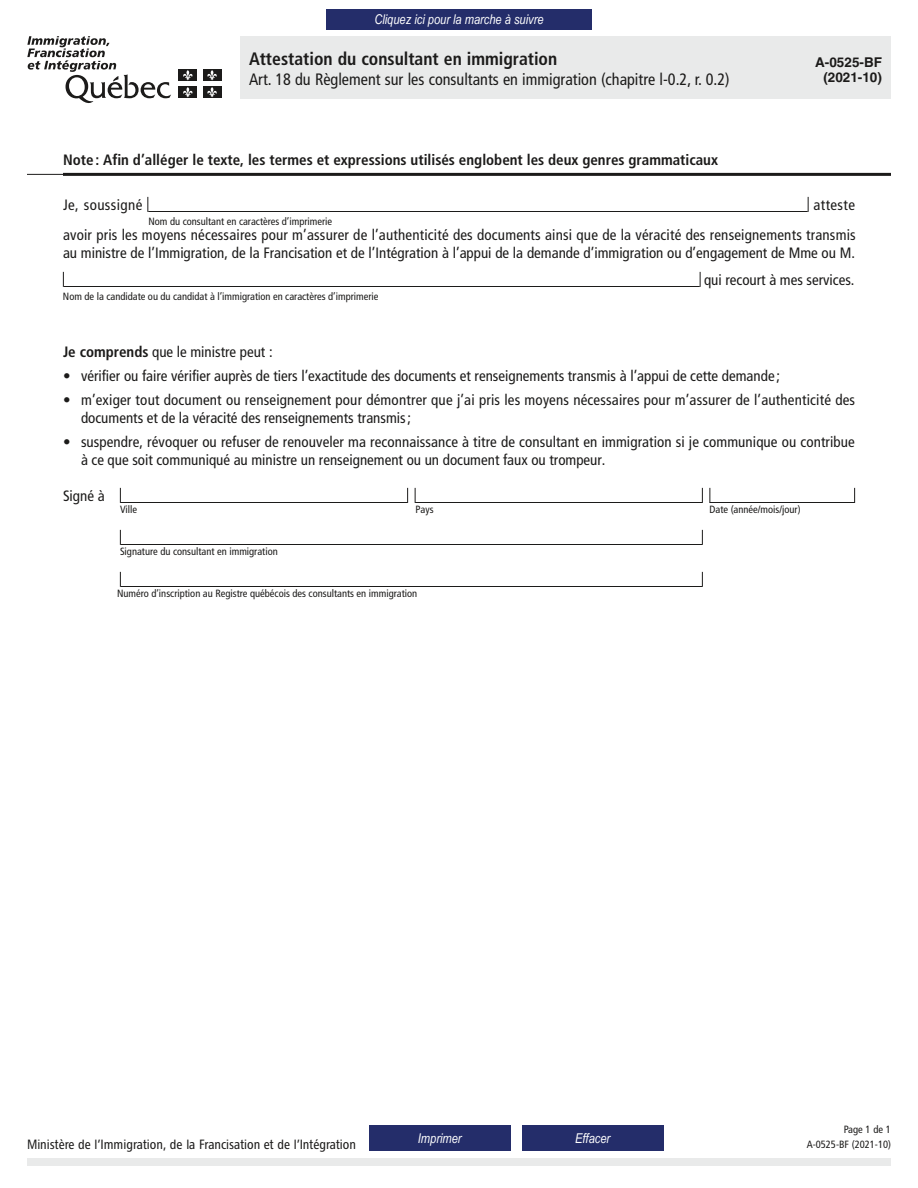
<style>
.page{position:relative;width:918px;height:1188px;background:#fff}
.page>*{position:absolute;margin:0;border:0;box-sizing:border-box;transform-origin:0 0}
.t1{font:700 condensed 18px "Frutiger";color:#1c1b1a}
.t2{font:condensed 16.5px "Frutiger";color:#1c1b1a}
.t3{font:condensed 15px/18px "Frutiger";color:#1c1b1a;text-align:right}
.t4{font:700 condensed 15px "Frutiger";color:#1c1b1a}
.t5{font:condensed 15px "Frutiger";letter-spacing:.025em;color:#1c1b1a}
.t6{font:13.5px "Chaloult Cond";color:#1c1b1a}
.t7{font:italic 13.5px "Arial Narrow";color:#fff}
.t8{font:700 13.5px/15px "Helvetica";color:#1c1b1a;text-align:right}
.t9{font:condensed 10.5px "Frutiger";color:#1c1b1a}
.s1{font-weight:700}
</style>
<div class="page">
<div style="left:240px;top:36px;width:651px;height:63px;background:#e9eaea"></div>
<div style="left:27px;top:1158px;width:864px;height:8px;background:#e9eaea"></div>
<svg style="left:147px;top:197px;width:1px;height:15px"></svg>
<svg style="left:808px;top:197px;width:1px;height:15px"></svg>
<hr style="left:148px;top:211px;width:660px;height:1px;background:#1c1b1a">
<svg style="left:63px;top:272px;width:1px;height:15px"></svg>
<svg style="left:700px;top:272px;width:1px;height:15px"></svg>
<hr style="left:64px;top:286px;width:636px;height:1px;background:#1c1b1a">
<svg style="left:120px;top:488px;width:1px;height:14px"></svg>
<svg style="left:407px;top:488px;width:1px;height:14px"></svg>
<hr style="left:120px;top:502px;width:288px;height:1px;background:#1c1b1a">
<svg style="left:415px;top:488px;width:1px;height:14px"></svg>
<svg style="left:702px;top:488px;width:1px;height:15px"></svg>
<hr style="left:415px;top:502px;width:287px;height:1px;background:#1c1b1a">
<svg style="left:710px;top:488px;width:1px;height:14px"></svg>
<svg style="left:854px;top:488px;width:1px;height:14px"></svg>
<hr style="left:710px;top:502px;width:145px;height:1px;background:#1c1b1a">
<svg style="left:120px;top:530px;width:1px;height:15px"></svg>
<svg style="left:702px;top:530px;width:1px;height:15px"></svg>
<hr style="left:121px;top:544px;width:581px;height:1px;background:#1c1b1a">
<svg style="left:120px;top:572px;width:1px;height:15px"></svg>
<svg style="left:702px;top:572px;width:1px;height:15px"></svg>
<hr style="left:121px;top:586px;width:581px;height:1px;background:#1c1b1a">
<hr style="left:27px;top:174px;width:864px;height:1px;background:#1c1b1a">
<hr style="left:63px;top:173px;width:828px;height:3px;background:#1c1b1a">
<div style="left:369px;top:1126px;width:141px;height:25px;background:#242d6a"></div>
<div style="left:522px;top:1126px;width:141px;height:25px;background:#242d6a"></div>
<svg style="left:27px;top:36px;width:144px;height:67px"></svg>
<div style="left:178px;top:69px;width:19px;height:12px;background:#1c1b1a"></div>
<svg style="left:183px;top:70px;width:10px;height:10px"></svg>
<div style="left:203px;top:69px;width:18px;height:12px;background:#1c1b1a"></div>
<svg style="left:207px;top:70px;width:10px;height:10px"></svg>
<div style="left:178px;top:86px;width:19px;height:12px;background:#1c1b1a"></div>
<svg style="left:183px;top:87px;width:10px;height:10px"></svg>
<div style="left:203px;top:86px;width:18px;height:12px;background:#1c1b1a"></div>
<svg style="left:207px;top:87px;width:10px;height:10px"></svg>
<div style="left:326px;top:9px;width:266px;height:21px;background:#242d6a"></div>
<p class="t7" style="left:374px;top:10px;width:171px">Cliquez ici pour la marche à suivre</p>
<p class="t1" style="left:249px;top:48px;width:310px">Attestation du consultant en immigration</p>
<p class="t2" style="left:249px;top:69px;width:482px">Art. 18 du Règlement sur les consultants en immigration (chapitre l-0.2, r. 0.2)</p>
<p class="t8" style="left:815px;top:54px;width:68px">A-0525-BF (2021-10)</p>
<p class="t4" style="left:63px;top:151px;width:657px">Note : Afin d’alléger le texte, les termes et expressions utilisés englobent les deux genres grammaticaux</p>
<p class="t5" style="left:63px;top:196px;width:81px">Je, soussigné</p>
<p class="t3" style="left:63px;top:190px;width:794px;line-height:30px">atteste<br>avoir pris les moyens nécessaires pour m’assurer de l’authenticité des documents ainsi que de la véracité des renseignements transmis</p>
<p class="t3" style="left:63px;top:240px;width:794px;line-height:27px">au ministre de l’Immigration, de la Francisation et de l’Intégration à l’appui de la demande d’immigration ou d’engagement de Mme ou M. qui recourt à mes services.</p>
<p class="t9" style="left:148px;top:215px;width:185px">Nom du consultant en caractères d’imprimerie</p>
<p class="t9" style="left:63px;top:291px;width:317px">Nom de la candidate ou du candidat à l’immigration en caractères d’imprimerie</p>
<p class="t3" style="left:63px;top:343px;width:211px"><span class="s1">Je comprends</span> que le ministre peut :</p>
<p class="t3" style="left:63px;top:367px;width:719px">• vérifier ou faire vérifier auprès de tiers l’exactitude des documents et renseignements transmis à l’appui de cette demande ;</p>
<p class="t3" style="left:81px;top:391px;width:776px;text-align:left;text-indent:-18px">• m’exiger tout document ou renseignement pour démontrer que j’ai pris les moyens nécessaires pour m’assurer de l’authenticité des documents et de la véracité des renseignements transmis;</p>
<p class="t3" style="left:81px;top:433px;width:775px;text-align:left;text-indent:-18px">• suspendre, révoquer ou refuser de renouveler ma reconnaissance à titre de consultant en immigration si je communique ou contribue à ce que soit communiqué au ministre un renseignement ou un document faux ou trompeur.</p>
<p class="t3" style="left:63px;top:487px;width:43px">Signé à</p>
<p class="t9" style="left:120px;top:504px;width:19px">Ville</p>
<p class="t9" style="left:416px;top:504px;width:20px">Pays</p>
<p class="t9" style="left:709px;top:504px;width:93px">Date (année/mois/jour)</p>
<p class="t9" style="left:120px;top:546px;width:159px">Signature du consultant en immigration</p>
<p class="t9" style="left:117px;top:588px;width:302px">Numéro d’inscription au Registre québécois des consultants en immigration</p>
<p class="t6" style="left:27px;top:1136px;width:331px">Ministère de l’Immigration, de la Francisation et de l’Intégration</p>
<p class="t7" style="left:418px;top:1129px;width:45px">Imprimer</p>
<p class="t7" style="left:575px;top:1129px;width:37px">Effacer</p>
<p class="t9" style="left:844px;top:1123px;width:49px">Page 1 de 1</p>
<p class="t9" style="left:807px;top:1138px;width:86px">A-0525-BF (2021-10)</p>
</div>
